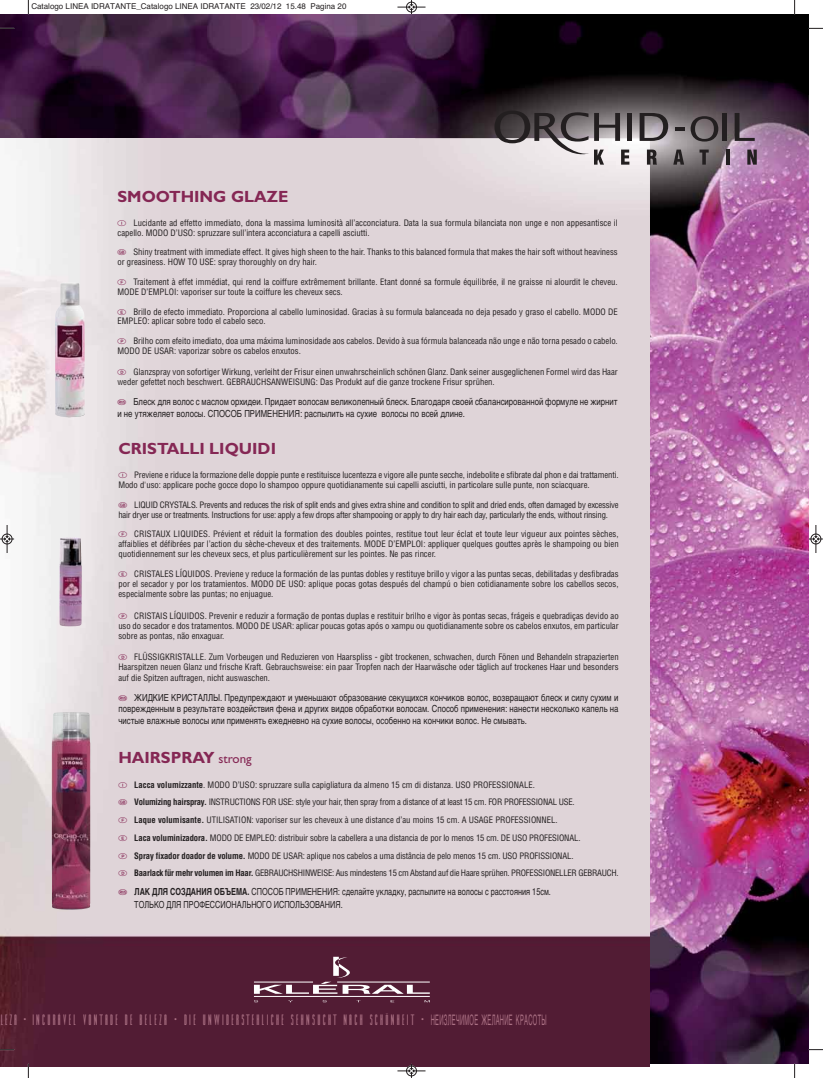
<style>
.page{position:relative;width:823px;height:1078px;background:#fff}
.page>*{position:absolute;margin:0;border:0;box-sizing:border-box;transform-origin:0 0}
.t1{font:700 16.2px "Gill Sans";color:#852754}
.t2{font:700 13px "Giotto";letter-spacing:.18em;color:#ac7285}
.t3{font:9.7px/11.7px "Helvetica";color:#231f20;scale:.8 1}
.t4{font:9.7px/12.5px "Helvetica";color:#231f20;scale:.75 1}
.t5{font:condensed 8.7px/10.2px "Helvetica";color:#231f20}
.t6{font:condensed 8.7px/10px "Helvetica";letter-spacing:-.025em;color:#231f20}
.t7{font:8px "Helvetica";color:#231f20}
.s1{font-family:"Klral Normal";font-stretch:normal;color:#852754}
.s2{font-family:"Klral Normal";font-size:8.7px;color:#852754}
.s3{font-weight:400;font-size:13px}
.s4{font-weight:700}
.s5{font-family:"Helvetica";font-weight:400;font-size:14.5px}
</style>
<div class="page">
<img style="left:0;top:14px;width:808px;height:1049px">
<img style="left:0;top:138px;width:649px;height:928px">
<img style="left:808px;top:95px;width:1px;height:92px">
<img style="left:415px;top:65px;width:393px;height:152px">
<img style="left:415px;top:138px;width:234px;height:79px">
<div style="left:627px;top:113px;width:5px;height:28px;background:#231f20"></div>
<svg style="left:639px;top:113px;width:28px;height:28px"></svg>
<svg style="left:690px;top:116px;width:28px;height:25px"></svg>
<hr style="left:722px;top:113px;width:4px;height:28px;background:#231f20">
<svg style="left:734px;top:113px;width:20px;height:28px"></svg>
<hr style="left:674px;top:127px;width:10px;height:4px;background:#231f20">
<svg style="left:494px;top:110px;width:135px;height:55px;background:#948f91"></svg>
<svg style="left:646px;top:149px;width:10px;height:16px"></svg>
<svg style="left:673px;top:149px;width:10px;height:16px"></svg>
<svg style="left:699px;top:149px;width:9px;height:16px"></svg>
<svg style="left:725px;top:149px;width:4px;height:16px"></svg>
<svg style="left:746px;top:149px;width:10px;height:16px"></svg>
<svg style="left:254px;top:956px;width:175px;height:37px;background:#67384d"></svg>
<svg style="left:254px;top:999px;width:4px;height:3px"></svg>
<svg style="left:288px;top:999px;width:5px;height:3px"></svg>
<svg style="left:322px;top:999px;width:4px;height:3px"></svg>
<svg style="left:356px;top:999px;width:4px;height:3px"></svg>
<svg style="left:390px;top:999px;width:4px;height:3px"></svg>
<svg style="left:424px;top:999px;width:5px;height:3px"></svg>
<hr style="left:254px;top:995px;width:175px;height:1px;background:#fff">
<hr style="left:254px;top:981px;width:59px;height:1px;background:#fff">
<hr style="left:337px;top:981px;width:92px;height:1px;background:#fff">
<img style="left:64px;top:413px;width:21px;height:4px">
<img style="left:59px;top:537px;width:23px;height:84px">
<img style="left:52px;top:712px;width:2px;height:192px">
<svg style="left:28px;top:0;width:1px;height:14px"></svg>
<svg style="left:0;top:28px;width:14px;height:1px"></svg>
<svg style="left:794px;top:0;width:1px;height:14px"></svg>
<svg style="left:808px;top:28px;width:14px;height:1px"></svg>
<svg style="left:28px;top:1063px;width:1px;height:14px"></svg>
<svg style="left:0;top:1048px;width:14px;height:2px"></svg>
<svg style="left:793px;top:1063px;width:2px;height:14px"></svg>
<svg style="left:808px;top:1048px;width:14px;height:2px"></svg>
<svg style="left:397px;top:0;width:28px;height:14px"></svg>
<svg style="left:397px;top:1063px;width:28px;height:14px"></svg>
<svg style="left:0;top:525px;width:14px;height:28px"></svg>
<svg style="left:808px;top:525px;width:14px;height:28px"></svg>
<p class="t7" style="left:31px;top:3px;width:316px">Catalogo LINEA IDRATANTE_Catalogo LINEA IDRATANTE 23/02/12 15.48 Pagina 20</p>
<h1 class="t1" style="left:117px;top:190px;width:172px">SMOOTHING GLAZE</h1>
<p class="t5" style="left:117px;top:218px;width:501px"><span class="s1">I</span> Lucidante ad effetto immediato, dona la massima luminosità all’acconciatura. Data la sua formula bilanciata non unge e non appesantisce il capello. MODO D’USO: spruzzare sull’intera acconciatura a capelli asciutti.</p>
<p class="t5" style="left:117px;top:248px;width:501px"><span class="s1">G</span> Shiny treatment with immediate effect. It gives high sheen to the hair. Thanks to this balanced formula that makes the hair soft without heaviness or greasiness. HOW TO USE: spray thoroughly on dry hair.</p>
<p class="t5" style="left:117px;top:277px;width:501px"><span class="s1">F</span> Traitement à effet immédiat, qui rend la coiffure extrêmement brillante. Etant donné sa formule équilibrée, il ne graisse ni alourdit le cheveu.<br>MODE D’EMPLOI: vaporiser sur toute la coiffure les cheveux secs.</p>
<p class="t5" style="left:117px;top:307px;width:501px"><span class="s1">E</span> Brillo de efecto immediato. Proporciona al cabello luminosidad. Gracias à su formula balanceada no deja pesado y graso el cabello. MODO DE<br>EMPLEO: aplicar sobre todo el cabelo seco.</p>
<p class="t5" style="left:117px;top:336px;width:501px"><span class="s1">P</span> Brilho com efeito imediato, doa uma máxima luminosidade aos cabelos. Devido à sua fórmula balanceada não unge e não torna pesado o cabelo.<br>MODO DE USAR: vaporizar sobre os cabelos enxutos.</p>
<p class="t5" style="left:117px;top:367px;width:501px"><span class="s1">D</span> Glanzspray von sofortiger Wirkung, verleiht der Frisur einen unwahrscheinlich schönen Glanz. Dank seiner ausgeglichenen Formel wird das Haar weder gefettet noch beschwert. GEBRAUCHSANWEISUNG: Das Produkt auf die ganze trockene Frisur sprühen.</p>
<p class="t3" style="left:117px;top:396px;width:626px"><span class="s2">R</span> Блеск для волос с маслом орхидеи. Придает волосам великолепный блеск. Благодаря своей сбалансированной формуле не жирнит и не утяжеляет волосы. СПОСОБ ПРИМЕНЕНИЯ: распылить на сухие волосы по всей длине.</p>
<h1 class="t1" style="left:118px;top:442px;width:159px">CRISTALLI LIQUIDI</h1>
<p class="t5" style="left:118px;top:470px;width:501px"><span class="s1">I</span> Previene e riduce la formazione delle doppie punte e restituisce lucentezza e vigore alle punte secche, indebolite e sfibrate dal phon e dai trattamenti.<br>Modo d'uso: applicare poche gocce dopo lo shampoo oppure quotidianamente sui capelli asciutti, in particolare sulle punte, non sciacquare.</p>
<p class="t6" style="left:118px;top:500px;width:501px"><span class="s1">G</span> LIQUID CRYSTALS. Prevents and reduces the risk of split ends and gives extra shine and condition to split and dried ends, often damaged by excessive hair dryer use or treatments. Instructions for use: apply a few drops after shampooing or apply to dry hair each day, particularly the ends, without rinsing.</p>
<p class="t5" style="left:118px;top:529px;width:501px;text-align:justify"><span class="s1">F</span> CRISTAUX LIQUIDES. Prévient et réduit la formation des doubles pointes, restitue tout leur éclat et toute leur vigueur aux pointes sèches, affaiblies et défibrées par l’action du sèche-cheveux et des traitements. MODE D’EMPLOI: appliquer quelques gouttes après le shampoing ou bien quotidiennement sur les cheveux secs, et plus particulièrement sur les pointes. Ne pas rincer.</p>
<p class="t5" style="left:118px;top:569px;width:501px;text-align:justify"><span class="s1">E</span> CRISTALES LÍQUIDOS. Previene y reduce la formación de las puntas dobles y restituye brillo y vigor a las puntas secas, debilitadas y desfibradas por el secador y por los tratamientos. MODO DE USO: aplique pocas gotas después del champú o bien cotidianamente sobre los cabellos secos, especialmente sobre las puntas; no enjuague.</p>
<p class="t5" style="left:118px;top:611px;width:501px;text-align:justify"><span class="s1">P</span> CRISTAIS LÍQUIDOS. Prevenir e reduzir a formação de pontas duplas e restituir brilho e vigor às pontas secas, frágeis e quebradiças devido ao uso do secador e dos tratamentos. MODO DE USAR: aplicar poucas gotas após o xampu ou quotidianamente sobre os cabelos enxutos, em particular sobre as pontas, não enxaguar.</p>
<p class="t5" style="left:118px;top:652px;width:501px;text-align:justify"><span class="s1">D</span> FLÜSSIGKRISTALLE. Zum Vorbeugen und Reduzieren von Haarspliss - gibt trockenen, schwachen, durch Fönen und Behandeln strapazierten Haarspitzen neuen Glanz und frische Kraft. Gebrauchsweise: ein paar Tropfen nach der Haarwäsche oder täglich auf trockenes Haar und besonders auf die Spitzen auftragen, nicht auswaschen.</p>
<p class="t3" style="left:118px;top:692px;width:626px;text-align:justify"><span class="s2">R</span> ЖИДКИЕ КРИСТАЛЛЫ. Предупреждают и уменьшают образование секущихся кончиков волос, возвращают блеск и силу сухим и поврежденным в результате воздействия фена и других видов обработки волосам. Способ применения: нанести несколько капель на чистые влажные волосы или применять ежедневно на сухие волосы, особенно на кончики волос. Не смывать.</p>
<h1 class="t1" style="left:118px;top:752px;width:135px">HAIRSPRAY <span class="s3">strong</span></h1>
<p class="t5" style="left:118px;top:776px;width:501px;line-height:17.7px"><span class="s1">I</span> <span class="s4">Lacca volumizzante</span>. MODO D’USO: spruzzare sulla capigliatura da almeno 15 cm di distanza. USO PROFESSIONALE.<br><span class="s1">G</span> <span class="s4">Volumizing hairspray.</span> INSTRUCTIONS FOR USE: style your hair, then spray from a distance of at least 15 cm. FOR PROFESSIONAL USE.<br><span class="s1">F</span> <span class="s4">Laque volumisante.</span> UTILISATION: vaporiser sur les cheveux à une distance d’au moins 15 cm. A USAGE PROFESSIONNEL.<br><span class="s1">E</span> <span class="s4">Laca voluminizadora.</span> MODO DE EMPLEO: distribuir sobre la cabellera a una distancia de por lo menos 15 cm. DE USO PROFESIONAL.<br><span class="s1">P</span> <span class="s4">Spray fixador doador de volume.</span> MODO DE USAR: aplique nos cabelos a uma distância de pelo menos 15 cm. USO PROFISSIONAL.<br><span class="s1">D</span> <span class="s4">Baarlack für mehr volumen im Haar.</span> GEBRAUCHSHINWEISE: Aus mindestens 15 cm Abstand auf die Haare sprühen. PROFESSIONELLER GEBRAUCH.</p>
<p class="t4" style="left:134px;top:886px;width:556px;text-indent:-16px"><span class="s2">R</span> <span class="s4">ЛАК ДЛЯ СОЗДАНИЯ ОБЪЕМА.</span> СПОСОБ ПРИМЕНЕНИЯ: сделайте укладку, распылите на волосы с расстояния 15см.<br>ТОЛЬКО ДЛЯ ПРОФЕССИОНАЛЬНОГ О ИСПОЛЬЗОВАНИЯ.</p>
<h2 class="t2" style="left:1px;top:1012px;width:547px">LEZA • INCURÁVEL VONTADE DE BELEZA • DIE UNWIDERSTEHLICHE SEHNSUCHT NACH SCHÖNHEIT • <span class="s5">НЕИЗЛЕЧИМОЕ ЖЕЛАНИЕ КРАСОТЫ</span></h2>
</div>
